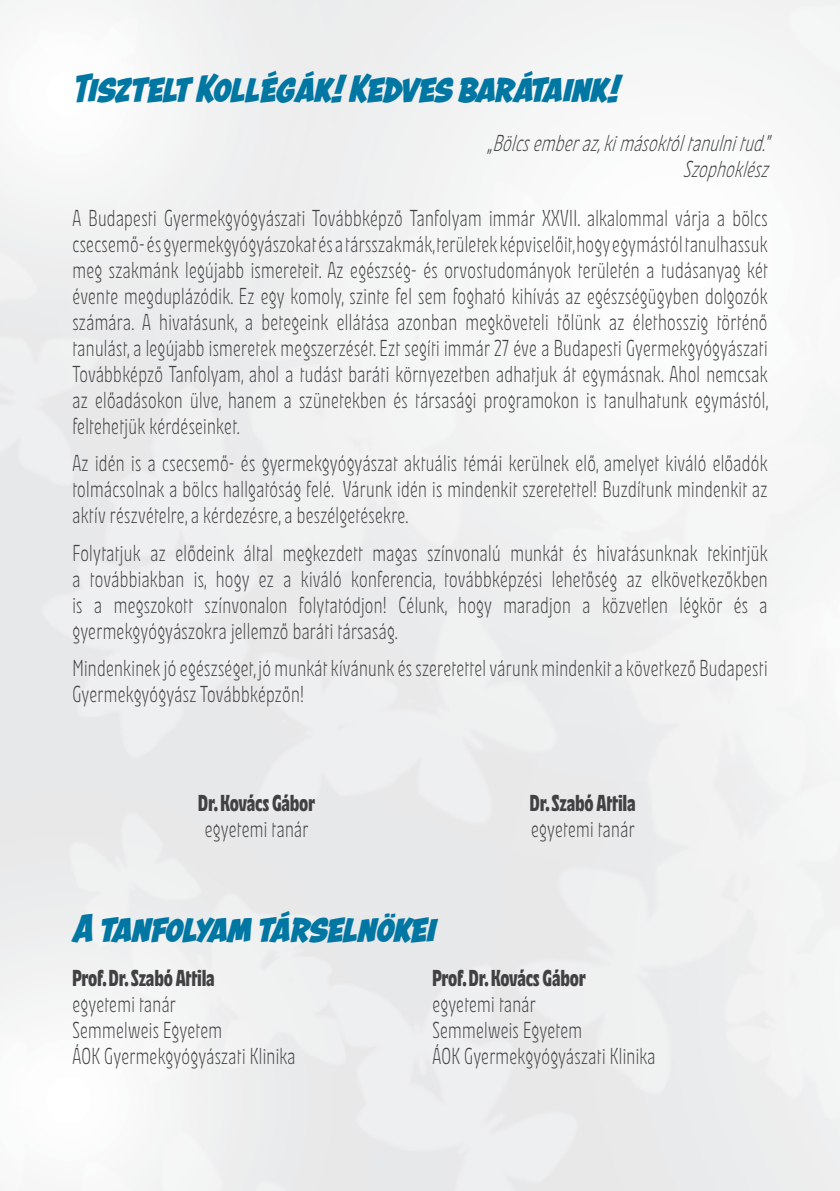
<style>
.page{position:relative;width:840px;height:1191px;background:#fff}
.page>*{position:absolute;margin:0;border:0;box-sizing:border-box;transform-origin:0 0}
.t1{font:italic 700 42px "Astounder Squared BB";letter-spacing:-.025em;color:#0076a3}
.t2{font:300 23px/26px "New Herman";letter-spacing:-.015em;color:#414042;text-align:justify}
.t3{font:800 23px "New Herman";letter-spacing:-.01em;color:#414042}
.t4{font:italic 300 23px/26px "New Herman";color:#414042;text-align:right}
</style>
<div class="page">
<h1 class="t1" style="left:72px;top:64px;width:548px">Tisztelt Kollégák! Kedves barátaink!</h1>
<p class="t4" style="left:486px;top:131px;width:290px">„Bölcsemberaz,kimásoktóltanulnitud.”<br>Szophoklész</p>
<p class="t2" style="left:72px;top:205px;width:698px">A Budapesti Gyermekgyógyászati Továbbképző Tanfolyam immár XXVII. alkalommal várja a bölcs csecsemő- és gyermekgyógyászokat és a társszakmák,területek képviselőit,hogy egymástól tanulhassuk meg szakmánk legújabb ismereteit. Az egészség- és orvostudományok területén a tudásanyag két évente megduplázódik. Ez egy komoly, szinte fel sem fogható kihívás az egészségügyben dolgozók számára. A hivatásunk, a betegeink ellátása azonban megköveteli tőlünk az élethosszig történő tanulást, a legújabb ismeretek megszerzését. Ezt segíti immár 27 éve a Budapesti Gyermekgyógyászati Továbbképző Tanfolyam, ahol a tudást baráti környezetben adhatjuk át egymásnak. Ahol nemcsak az előadásokon ülve, hanem a szünetekben és társasági programokon is tanulhatunk egymástól, feltehetjük kérdéseinket.</p>
<p class="t2" style="left:72px;top:451px;width:697px">Az idén is a csecsemő- és gyermekgyógyászat aktuális témái kerülnek elő, amelyet kiváló előadók tolmácsolnak a bölcs hallgatóság felé. Várunk idén is mindenkit szeretettel! Buzdítunk mindenkit az aktív részvételre, a kérdezésre, a beszélgetésekre.</p>
<p class="t2" style="left:72px;top:540px;width:697px">Folytatjuk az elődeink által megkezdett magas színvonalú munkát és hivatásunknak tekintjük a továbbiakban is, hogy ez a kiváló konferencia, továbbképzési lehetőség az elkövetkezőkben is a megszokott színvonalon folytatódjon! Célunk, hogy maradjon a közvetlen légkör és a gyermekgyógyászokra jellemző baráti társaság.</p>
<p class="t2" style="left:72px;top:655px;width:697px">Mindenkinek jó egészséget, jó munkát kívánunk és szeretettel várunk mindenkit a következő Budapesti<br>Gyermekgyógyász Továbbképzőn!</p>
<p class="t3" style="left:198px;top:789px;width:119px">Dr. Kovács Gábor</p>
<p class="t3" style="left:529px;top:789px;width:108px">Dr. Szabó Attila</p>
<p class="t2" style="left:204px;top:816px;width:106px">egyetemi tanár</p>
<p class="t2" style="left:530px;top:816px;width:106px">egyetemi tanár</p>
<h1 class="t1" style="left:72px;top:903px;width:365px">A tanfolyam társelnökei</h1>
<p class="t3" style="left:72px;top:964px;width:144px">Prof. Dr. Szabó Attila</p>
<p class="t2" style="left:72px;top:991px;width:225px;text-align:left">egyetemi tanár<br>Semmelweis Egyetem<br>ÁOK Gyermekgyógyászati Klinika</p>
<p class="t3" style="left:432px;top:964px;width:155px">Prof. Dr. Kovács Gábor</p>
<p class="t2" style="left:432px;top:991px;width:225px;text-align:left">egyetemi tanár<br>Semmelweis Egyetem<br>ÁOK Gyermekgyógyászati Klinika</p>
</div>
